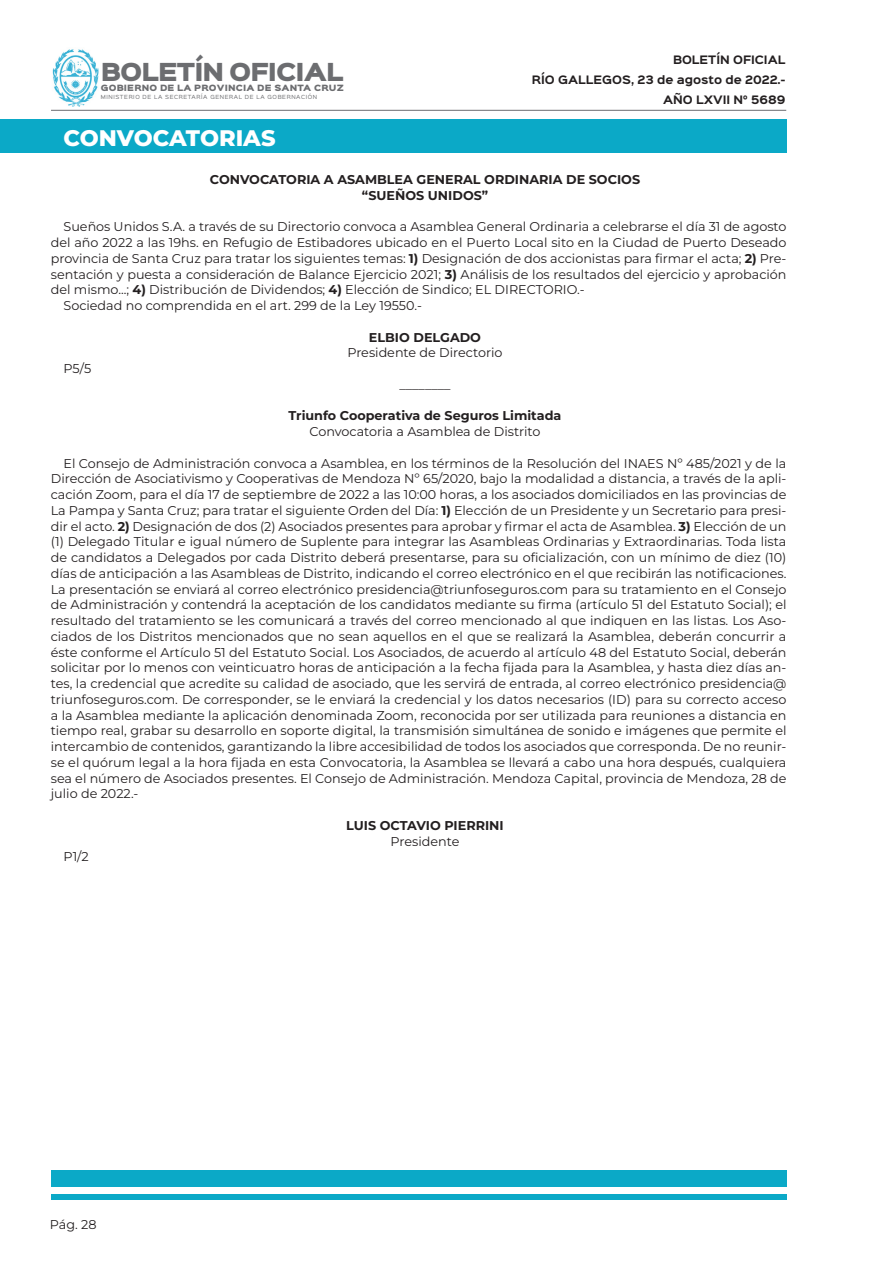
<style>
.page{position:relative;width:893px;height:1263px;background:#fff}
.page>*{position:absolute;margin:0;border:0;box-sizing:border-box;transform-origin:0 0}
.t1{font:800 22.5px "Montserrat";color:#fff}
.t2{font:22.35px "Sinkin Sans 900 X Black";letter-spacing:-.04em;color:#6c6d70}
.t3{font:12.75px/15.8px "Montserrat";color:#231f20;text-align:justify}
.t4{font:700 12.75px "Montserrat";color:#231f20}
.t5{font:700 10.5px/20px "Sinkin Sans 700";color:#231f20;text-align:right}
.t6{font:7.8px "Sinkin Sans 900 X Black";letter-spacing:.02em;color:#6c6d70}
.t7{font:5.1px "Sinkin Sans 400";letter-spacing:.12em;color:#6c6d70}
.s1{font-weight:700}
</style>
<div class="page">
<img style="left:52px;top:49px;width:46px;height:57px">
<hr style="left:51px;top:110px;width:735px;height:1px;background:#6c6d70">
<div style="left:0;top:119px;width:787px;height:33px;background:#0ba9c7"></div>
<div style="left:51px;top:1170px;width:736px;height:17px;background:#0ba9c7"></div>
<div style="left:51px;top:1194px;width:736px;height:5px;background:#0ba9c7"></div>
<h2 class="t2" style="left:101px;top:61px;width:244px">BOLETÍN OFICIAL</h2>
<p class="t6" style="left:101px;top:84px;width:245px">GOBIERNO DE LA PROVINCIA DE SANTA CRUZ</p>
<p class="t7" style="left:101px;top:93px;width:218px">MINISTERIO DE LA SECRETARÍA GENERAL DE LA GOBERNACIÓN</p>
<p class="t5" style="left:532px;top:50px;width:255px">BOLETÍN OFICIAL<br>RÍO GALLEGOS, 23 de agosto de 2022.-<br>AÑO LXVII N° 5689</p>
<p class="t1" style="left:64px;top:123px;width:213px">CONVOCATORIAS</p>
<p class="t4" style="left:210px;top:170px;width:432px">CONVOCATORIA A ASAMBLEA GENERAL ORDINARIA DE SOCIOS</p>
<p class="t4" style="left:362px;top:186px;width:128px">“SUEÑOS UNIDOS”</p>
<p class="t3" style="left:51px;top:219px;width:737px;text-indent:13px">Sueños Unidos S.A. a través de su Directorio convoca a Asamblea General Ordinaria a celebrarse el día 31 de agosto del año 2022 a las 19hs. en Refugio de Estibadores ubicado en el Puerto Local sito en la Ciudad de Puerto Deseado provincia de Santa Cruz para tratar los siguientes temas: <span class="s1">1)</span> Designación de dos accionistas para firmar el acta; <span class="s1">2)</span> Pre&shy;sentación y puesta a consideración de Balance Ejercicio 2021; <span class="s1">3)</span> Análisis de los resultados del ejercicio y aprobación del mismo...; <span class="s1">4)</span> Distribución de Dividendos; <span class="s1">4)</span> Elección de Sindico; EL DIRECTORIO.-</p>
<p class="t3" style="left:64px;top:297px;width:360px">Sociedad no comprendida en el art. 299 de la Ley 19550.-</p>
<p class="t4" style="left:369px;top:328px;width:114px">ELBIO DELGADO</p>
<p class="t3" style="left:347px;top:345px;width:157px">Presidente de Directorio</p>
<p class="t3" style="left:64px;top:360px;width:29px">P5/5</p>
<p class="t3" style="left:399px;top:376px;width:52px">________</p>
<p class="t4" style="left:289px;top:407px;width:274px">Triunfo Cooperativa de Seguros Limitada</p>
<p class="t3" style="left:309px;top:423px;width:233px">Convocatoria a Asamblea de Distrito</p>
<p class="t3" style="left:51px;top:455px;width:737px;text-indent:13px">El Consejo de Administración convoca a Asamblea, en los términos de la Resolución del INAES Nº 485/2021 y de la Dirección de Asociativismo y Cooperativas de Mendoza Nº 65/2020, bajo la modalidad a distancia, a través de la apli&shy;cación Zoom, para el día 17 de septiembre de 2022 a las 10:00 horas, a los asociados domiciliados en las provincias de La Pampa y Santa Cruz; para tratar el siguiente Orden del Día: <span class="s1">1)</span> Elección de un Presidente y un Secretario para presi&shy;dir el acto. <span class="s1">2)</span> Designación de dos (2) Asociados presentes para aprobar y firmar el acta de Asamblea. <span class="s1">3)</span> Elección de un (1) Delegado Titular e igual número de Suplente para integrar las Asambleas Ordinarias y Extraordinarias. Toda lista de candidatos a Delegados por cada Distrito deberá presentarse, para su oficialización, con un mínimo de diez (10) días de anticipación a las Asambleas de Distrito, indicando el correo electrónico en el que recibirán las notificaciones.<br>La presentación se enviará al correo electrónico presidencia@triunfoseguros.com para su tratamiento en el Consejo de Administración y contendrá la aceptación de los candidatos mediante su firma (artículo 51 del Estatuto Social); el resultado del tratamiento se les comunicará a través del correo mencionado al que indiquen en las listas. Los Aso&shy;ciados de los Distritos mencionados que no sean aquellos en el que se realizará la Asamblea, deberán concurrir a éste conforme el Artículo 51 del Estatuto Social. Los Asociados, de acuerdo al artículo 48 del Estatuto Social, deberán solicitar por lo menos con veinticuatro horas de anticipación a la fecha fijada para la Asamblea, y hasta diez días an&shy;tes, la credencial que acredite su calidad de asociado, que les servirá de entrada, al correo electrónico presidencia@ triunfoseguros.com. De corresponder, se le enviará la credencial y los datos necesarios (ID) para su correcto acceso a la Asamblea mediante la aplicación denominada Zoom, reconocida por ser utilizada para reuniones a distancia en tiempo real, grabar su desarrollo en soporte digital, la transmisión simultánea de sonido e imágenes que permite el intercambio de contenidos, garantizando la libre accesibilidad de todos los asociados que corresponda. De no reunir&shy;se el quórum legal a la hora fijada en esta Convocatoria, la Asamblea se llevará a cabo una hora después, cualquiera sea el número de Asociados presentes. El Consejo de Administración. Mendoza Capital, provincia de Mendoza, 28 de julio de 2022.-</p>
<p class="t4" style="left:346px;top:816px;width:159px">LUIS OCTAVIO PIERRINI</p>
<p class="t3" style="left:391px;top:833px;width:70px">Presidente</p>
<p class="t3" style="left:64px;top:849px;width:27px">P1/2</p>
<p class="t3" style="left:50px;top:1216px;width:48px">Pág. 28</p>
</div>
